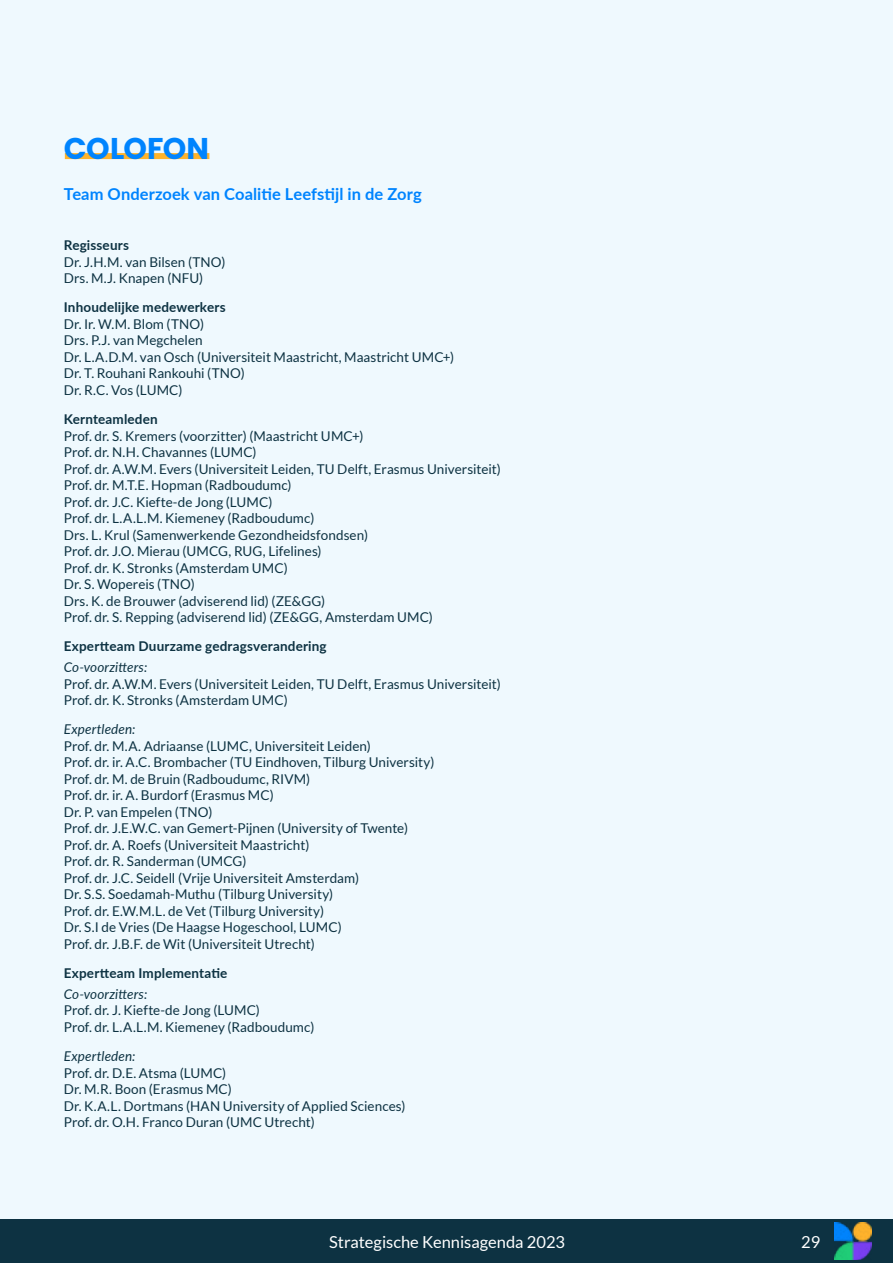
<style>
.page{position:relative;width:893px;height:1263px;background:#fff}
.page>*{position:absolute;margin:0;border:0;box-sizing:border-box;transform-origin:0 0}
.t1{font:700 30px "Poppins";letter-spacing:-.005em;color:#0084fe}
.t2{font:700 16.5px "Lato";letter-spacing:.005em;color:#0084fe}
.t3{font:16.5px "Lato";color:#fff}
.t4{font:13.5px/16.5px "Lato";color:#0d3242}
.t5{font:700 13.5px "Lato";letter-spacing:.015em;color:#0d3242}
.t6{font:italic 13.5px "Lato";letter-spacing:.01em;color:#0d3242}
</style>
<div class="page">
<div style="left:1px;top:0;width:892px;height:1233px;background:#eff9fe"></div>
<div style="left:0;top:1219px;width:893px;height:44px;background:#0d3242"></div>
<img style="left:835px;top:1223px;width:37px;height:37px">
<div style="left:65px;top:153px;width:144px;height:6px;background:#ffb32b"></div>
<h1 class="t1" style="left:64px;top:131px;width:147px">COLOFON</h1>
<p class="t2" style="left:64px;top:182px;width:359px">Team Onderzoek van Coalitie Leefstijl in de Zorg</p>
<p class="t5" style="left:64px;top:235px;width:67px">Regisseurs</p>
<p class="t4" style="left:64px;top:253px;width:163px">Dr. J.H.M. van Bilsen (TNO)<br>Drs. M.J. Knapen (NFU)</p>
<p class="t5" style="left:64px;top:297px;width:163px">Inhoudelijke medewerkers</p>
<p class="t4" style="left:64px;top:316px;width:392px">Dr. Ir. W.M. Blom (TNO)<br>Drs. P.J. van Megchelen<br>Dr. L.A.D.M. van Osch (Universiteit Maastricht, Maastricht UMC+)<br>Dr. T. Rouhani Rankouhi (TNO)<br>Dr. R.C. Vos (LUMC)</p>
<p class="t5" style="left:64px;top:409px;width:95px">Kernteamleden</p>
<p class="t4" style="left:64px;top:427px;width:439px">Prof. dr. S. Kremers (voorzitter) (Maastricht UMC+)<br>Prof. dr. N.H. Chavannes (LUMC)<br>Prof. dr. A.W.M. Evers (Universiteit Leiden, TU Delft, Erasmus Universiteit)<br>Prof. dr. M.T.E. Hopman (Radboudumc)<br>Prof. dr. J.C. Kiefte-de Jong (LUMC)<br>Prof. dr. L.A.L.M. Kiemeney (Radboudumc)<br>Drs. L. Krul (Samenwerkende Gezondheidsfondsen)<br>Prof. dr. J.O. Mierau (UMCG, RUG, Lifelines)<br>Prof. dr. K. Stronks (Amsterdam UMC)<br>Dr. S. Wopereis (TNO)<br>Drs. K. de Brouwer (adviserend lid) (ZE&amp;GG)<br>Prof. dr. S. Repping (adviserend lid) (ZE&amp;GG, Amsterdam UMC)</p>
<p class="t5" style="left:64px;top:636px;width:264px">Expertteam Duurzame gedragsverandering</p>
<p class="t6" style="left:64px;top:657px;width:85px">Co-voorzitters:</p>
<p class="t4" style="left:64px;top:675px;width:439px">Prof. dr. A.W.M. Evers (Universiteit Leiden, TU Delft, Erasmus Universiteit)<br>Prof. dr. K. Stronks (Amsterdam UMC)</p>
<p class="t6" style="left:64px;top:720px;width:73px">Expertleden:</p>
<p class="t4" style="left:64px;top:738px;width:372px">Prof. dr. M.A. Adriaanse (LUMC, Universiteit Leiden)<br>Prof. dr. ir. A.C. Brombacher (TU Eindhoven, Tilburg University)<br>Prof. dr. M. de Bruin (Radboudumc, RIVM)<br>Prof. dr. ir. A. Burdorf (Erasmus MC)<br>Dr. P. van Empelen (TNO)<br>Prof. dr. J.E.W.C. van Gemert-Pijnen (University of Twente)<br>Prof. dr. A. Roefs (Universiteit Maastricht)<br>Prof. dr. R. Sanderman (UMCG)<br>Prof. dr. J.C. Seidell (Vrije Universiteit Amsterdam)<br>Dr. S.S. Soedamah-Muthu (Tilburg University)<br>Prof. dr. E.W.M.L. de Vet (Tilburg University)<br>Dr. S.I de Vries (De Haagse Hogeschool, LUMC)<br>Prof. dr. J.B.F. de Wit (Universiteit Utrecht)</p>
<p class="t5" style="left:64px;top:963px;width:165px">Expertteam Implementatie</p>
<p class="t6" style="left:64px;top:984px;width:85px">Co-voorzitters:</p>
<p class="t4" style="left:64px;top:1002px;width:252px">Prof. dr. J. Kiefte-de Jong (LUMC)<br>Prof. dr. L.A.L.M. Kiemeney (Radboudumc)</p>
<p class="t6" style="left:64px;top:1046px;width:73px">Expertleden:</p>
<p class="t4" style="left:64px;top:1064px;width:343px">Prof. dr. D.E. Atsma (LUMC)<br>Dr. M.R. Boon (Erasmus MC)<br>Dr. K.A.L. Dortmans (HAN University of Applied Sciences)<br>Prof. dr. O.H. Franco Duran (UMC Utrecht)</p>
<p class="t3" style="left:329px;top:1232px;width:237px">Strategische Kennisagenda 2023</p>
<p class="t3" style="left:801px;top:1232px;width:21px">29</p>
</div>
